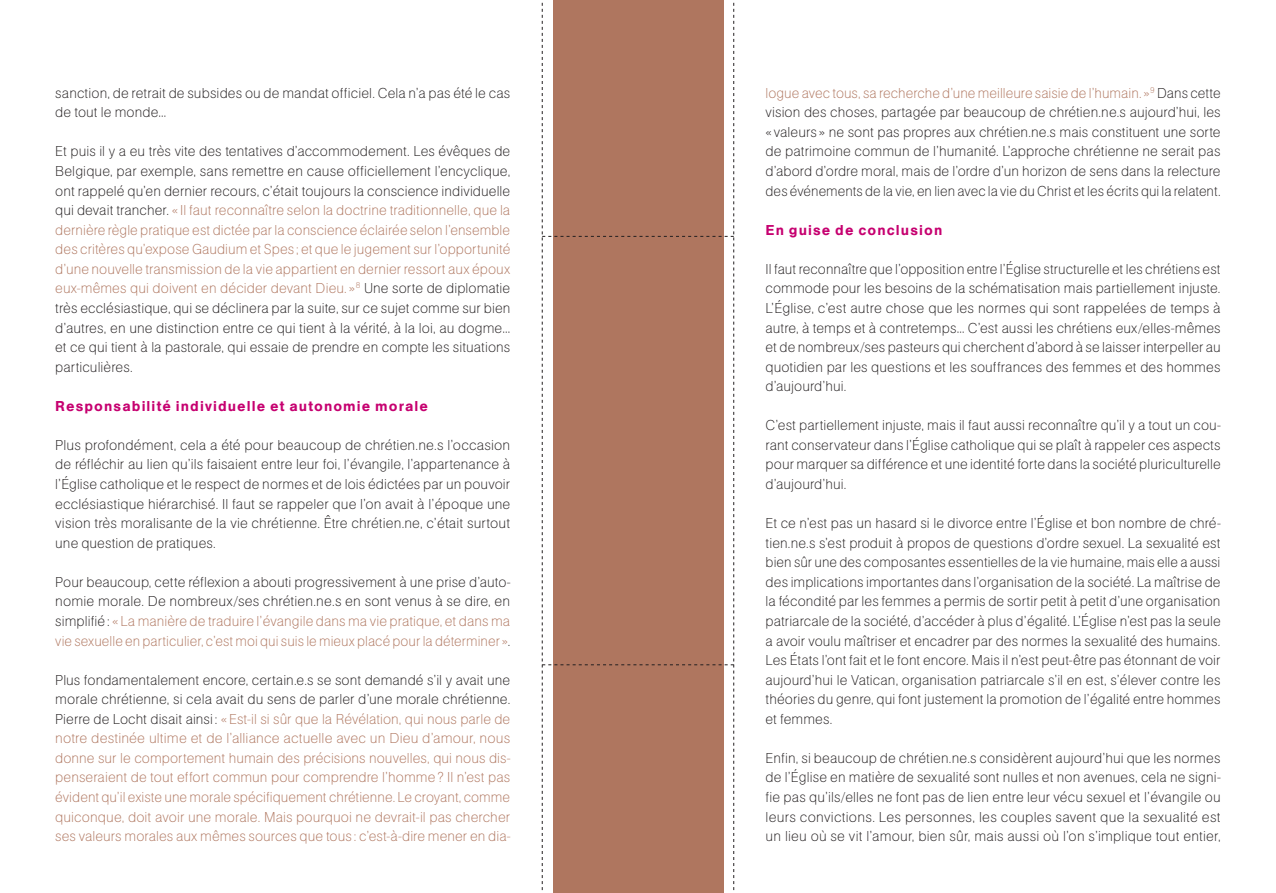
<style>
.page{position:relative;width:1276px;height:893px;background:#fff}
.page>*{position:absolute;margin:0;border:0;box-sizing:border-box;transform-origin:0 0}
.t1{font:15px/19.5px "LA Buch";letter-spacing:.005em;color:#231f20;text-align:justify}
.t2{font:15px/19.5px "LA Buch";letter-spacing:.005em;color:#af765f;text-align:justify}
.t3{font:15px "A Buch Bld";letter-spacing:.07em;color:#c60170}
.s1{color:#af765f}
.s2{color:#231f20}
</style>
<div class="page">
<svg style="left:542px;top:0;width:192px;height:893px;background:#b3806b"></svg>
<p class="t1" style="left:55px;top:84px;width:456px">sanction, de retrait de subsides ou de mandat officiel. Cela n’a pas été le cas de tout le monde…</p>
<p class="t1" style="left:55px;top:143px;width:457px">Et puis il y a eu très vite des tentatives d’accommodement. Les évêques de Belgique, par exemple, sans remettre en cause officiellement l’encyclique, ont rappelé qu’en dernier recours, c’était toujours la conscience individuelle qui devait trancher. <span class="s1">« Il faut reconnaître selon la doctrine traditionnelle, que la dernière règle pratique est dictée par la conscience éclairée selon l’ensemble des critères qu’expose Gaudium et Spes ; et que le jugement sur l’opportunité d’une nouvelle transmission de la vie appartient en dernier ressort aux époux eux-mêmes qui doivent en décider devant Dieu. »</span><sup>8</sup> Une sorte de diplomatie très ecclésiastique, qui se déclinera par la suite, sur ce sujet comme sur bien d’autres, en une distinction entre ce qui tient à la vérité, à la loi, au dogme… et ce qui tient à la pastorale, qui essaie de prendre en compte les situations particulières.</p>
<p class="t3" style="left:55px;top:396px;width:374px">Responsabilité individuelle et autonomie morale</p>
<p class="t1" style="left:55px;top:436px;width:457px">Plus profondément, cela a été pour beaucoup de chrétien.ne.s l’occasion de réfléchir au lien qu’ils faisaient entre leur foi, l’évangile, l’appartenance à l’Église catholique et le respect de normes et de lois édictées par un pouvoir ecclésiastique hiérarchisé. Il faut se rappeler que l’on avait à l’époque une vision très moralisante de la vie chrétienne. Être chrétien.ne, c’était surtout une question de pratiques.</p>
<p class="t1" style="left:55px;top:573px;width:456px">Pour beaucoup, cette réflexion a abouti progressivement à une prise d’auto&shy;nomie morale. De nombreux/ses chrétien.ne.s en sont venus à se dire, en simplifié: <span class="s1">« La manière de traduire l’évangile dans ma vie pratique, et dans ma vie sexuelle en particulier, c’est moi qui suis le mieux placé pour la déterminer »</span>.</p>
<p class="t2" style="left:55px;top:671px;width:456px"><span class="s2">Plus fondamentalement encore, certain.e.s se sont demandé s’il y avait une morale chrétienne, si cela avait du sens de parler d’une morale chrétienne.<br>Pierre de Locht disait ainsi :</span> «Est-il si sûr que la Révélation, qui nous parle de notre destinée ultime et de l’alliance actuelle avec un Dieu d’amour, nous donne sur le comportement humain des précisions nouvelles, qui nous dis&shy;penseraient de tout effort commun pour comprendre l’homme? Il n’est pas évident qu’il existe une morale spécifiquement chrétienne. Le croyant, comme quiconque, doit avoir une morale. Mais pourquoi ne devrait-il pas chercher ses valeurs morales aux mêmes sources que tous : c’est-à-dire mener en dia-</p>
<p class="t1" style="left:765px;top:84px;width:457px"><span class="s1">logue avec tous, sa recherche d’une meilleure saisie de l’humain. »</span><sup>9</sup> Dans cette vision des choses, partagée par beaucoup de chrétien.ne.s aujourd’hui, les « valeurs » ne sont pas propres aux chrétien.ne.s mais constituent une sorte de patrimoine commun de l’humanité. L’approche chrétienne ne serait pas d’abord d’ordre moral, mais de l’ordre d’un horizon de sens dans la relecture des événements de la vie, en lien avec la vie du Christ et les écrits qui la relatent.</p>
<p class="t3" style="left:765px;top:220px;width:178px">En guise de conclusion</p>
<p class="t1" style="left:765px;top:260px;width:457px">Il faut reconnaître que l’opposition entre l’Église structurelle et les chrétiens est commode pour les besoins de la schématisation mais partiellement injuste.<br>L’Église, c’est autre chose que les normes qui sont rappelées de temps à autre, à temps et à contretemps… C’est aussi les chrétiens eux/elles-mêmes et de nombreux/ses pasteurs qui cherchent d’abord à se laisser interpeller au quotidien par les questions et les souffrances des femmes et des hommes d’aujourd’hui.</p>
<p class="t1" style="left:765px;top:417px;width:456px">C’est partiellement injuste, mais il faut aussi reconnaître qu’il y a tout un cou&shy;rant conservateur dans l’Église catholique qui se plaît à rappeler ces aspects pour marquer sa différence et une identité forte dans la société pluriculturelle d’aujourd’hui.</p>
<p class="t1" style="left:765px;top:515px;width:457px">Et ce n’est pas un hasard si le divorce entre l’Église et bon nombre de chré&shy;tien.ne.s s’est produit à propos de questions d’ordre sexuel. La sexualité est bien sûr une des composantes essentielles de la vie humaine, mais elle a aussi des implications importantes dans l’organisation de la société. La maîtrise de la fécondité par les femmes a permis de sortir petit à petit d’une organisation patriarcale de la société, d’accéder à plus d’égalité. L’Église n’est pas la seule a avoir voulu maîtriser et encadrer par des normes la sexualité des humains.<br>Les États l’ont fait et le font encore. Mais il n’est peut-être pas étonnant de voir aujourd’hui le Vatican, organisation patriarcale s’il en est, s’élever contre les théories du genre, qui font justement la promotion de l’égalité entre hommes et femmes.</p>
<p class="t1" style="left:765px;top:749px;width:457px">Enfin, si beaucoup de chrétien.ne.s considèrent aujourd’hui que les normes de l’Église en matière de sexualité sont nulles et non avenues, cela ne signi&shy;fie pas qu’ils/elles ne font pas de lien entre leur vécu sexuel et l’évangile ou leurs convictions. Les personnes, les couples savent que la sexualité est un lieu où se vit l’amour, bien sûr, mais aussi où l’on s’implique tout entier,</p>
</div>
